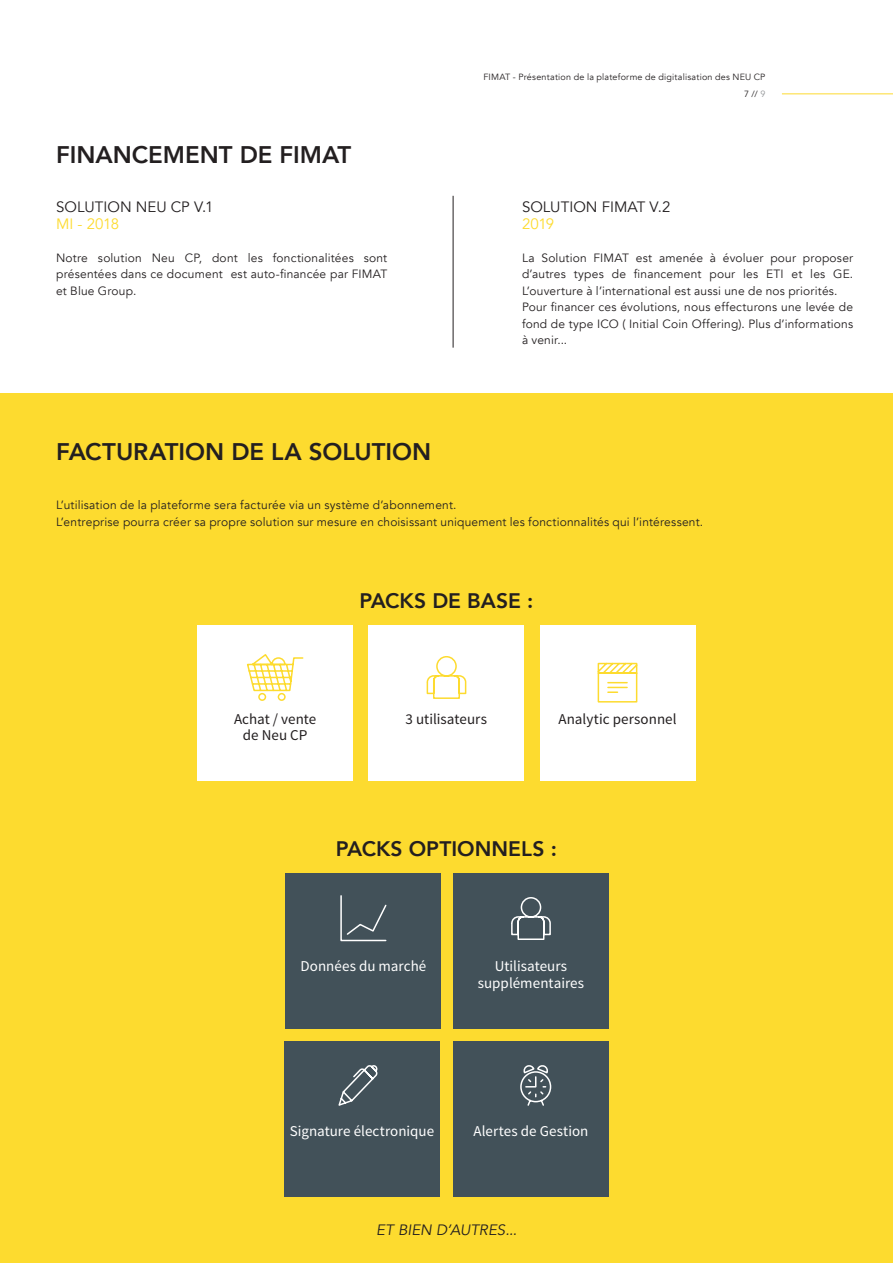
<style>
.page{position:relative;width:893px;height:1263px;background:#fff}
.page>*{position:absolute;margin:0;border:0;box-sizing:border-box;transform-origin:0 0}
._16_pt_Sublines_Sect{font:800 24px "Avenir";color:#231f20}
._16_pt_Sublines_Sect-2{font:800 21px "Avenir";color:#231f20}
._8_pt_Small_Text{font:15px/16.5px "Source Sans Pro";letter-spacing:.005em;color:#fff;text-align:center}
._8_pt_Small_Text-2{font:15px "Source Sans Pro";letter-spacing:.005em;color:#231f20}
._10_pt_Headlines_Cop{font:15px "Avenir";color:#231f20}
._16_pt_Sublines_Sect-3{font:italic 15px "Avenir";color:#231f20}
._10_pt_Headlines_Cop-2{font:15px "Avenir";letter-spacing:-.025em;color:#fddb2f}
._8_pt_Small_Text-3{font:12px/16.5px "Avenir";letter-spacing:.015em;color:#231f20;text-align:justify}
._6_pt_Small_Text{font:9px "Avenir";letter-spacing:.025em;color:#231f20}
.s1{color:#939598}
</style>
<div class="page">
<hr style="left:782px;top:93px;width:111px;height:1px;background:#fddb2f">
<hr style="left:453px;top:196px;width:1px;height:152px;background:#231f20">
<div style="left:0;top:394px;width:893px;height:869px;background:#fddb2f"></div>
<div style="left:284px;top:1041px;width:156px;height:155px;background:#425159"></div>
<div style="left:453px;top:1041px;width:156px;height:155px;background:#425159"></div>
<div style="left:286px;top:873px;width:155px;height:156px;background:#425159"></div>
<div style="left:453px;top:873px;width:156px;height:156px;background:#425159"></div>
<svg style="left:511px;top:897px;width:40px;height:43px"></svg>
<svg style="left:340px;top:895px;width:47px;height:47px"></svg>
<svg style="left:338px;top:1065px;width:40px;height:41px"></svg>
<svg style="left:520px;top:1065px;width:32px;height:41px"></svg>
<div style="left:197px;top:625px;width:156px;height:155px;background:#fff"></div>
<svg style="left:247px;top:654px;width:57px;height:47px"></svg>
<div style="left:369px;top:625px;width:155px;height:155px;background:#fff"></div>
<div style="left:540px;top:625px;width:155px;height:155px;background:#fff"></div>
<svg style="left:426px;top:656px;width:41px;height:43px"></svg>
<svg style="left:597px;top:662px;width:41px;height:41px"></svg>
<p class="_6_pt_Small_Text" style="left:483px;top:72px;width:283px">FIMAT - Présentation de la plateforme de digitalisation des NEU CP</p>
<p class="_16_pt_Sublines_Sect" style="left:56px;top:136px;width:297px">FINANCEMENT DE FIMAT</p>
<p class="_10_pt_Headlines_Cop" style="left:56px;top:198px;width:159px">SOLUTION NEU CP V.1</p>
<p class="_10_pt_Headlines_Cop-2" style="left:56px;top:215px;width:64px">MI - 2018</p>
<p class="_8_pt_Small_Text-3" style="left:56px;top:250px;width:333px">Notre solution Neu CP, dont les fonctionalitées sont présentées dans ce document est auto-financée par FIMAT et Blue Group.</p>
<p class="_16_pt_Sublines_Sect" style="left:56px;top:433px;width:377px">FACTURATION DE LA SOLUTION</p>
<p class="_6_pt_Small_Text" style="left:744px;top:88px;width:23px">7 // <span class="s1">9</span></p>
<p class="_10_pt_Headlines_Cop" style="left:522px;top:198px;width:150px">SOLUTION FIMAT V.2</p>
<p class="_10_pt_Headlines_Cop-2" style="left:522px;top:215px;width:34px">2019</p>
<p class="_8_pt_Small_Text-3" style="left:522px;top:250px;width:333px">La Solution FIMAT est amenée à évoluer pour proposer d’autres types de financement pour les ETI et les GE.<br>L’ouverture à l’international est aussi une de nos priorités.</p>
<p class="_8_pt_Small_Text-3" style="left:522px;top:299px;width:333px">Pour financer ces évolutions, nous effecturons une levée de fond de type ICO ( Initial Coin Offering). Plus d’informations à venir...</p>
<p class="_8_pt_Small_Text-3" style="left:56px;top:497px;width:402px">L’utilisation de la plateforme sera facturée via un système d’abonnement.</p>
<p class="_8_pt_Small_Text-3" style="left:56px;top:514px;width:649px">L’entreprise pourra créer sa propre solution sur mesure en choisissant uniquement les fonctionnalités qui l’intéressent.</p>
<p class="_16_pt_Sublines_Sect-2" style="left:359px;top:585px;width:175px">PACKS DE BASE :</p>
<p class="_8_pt_Small_Text-2" style="left:234px;top:709px;width:84px">Achat / vente</p>
<p class="_8_pt_Small_Text-2" style="left:243px;top:726px;width:66px">de Neu CP</p>
<p class="_8_pt_Small_Text-2" style="left:406px;top:709px;width:83px">3 utilisateurs</p>
<p class="_8_pt_Small_Text-2" style="left:558px;top:709px;width:120px">Analytic personnel</p>
<p class="_16_pt_Sublines_Sect-2" style="left:336px;top:832px;width:223px">PACKS OPTIONNELS :</p>
<p class="_8_pt_Small_Text" style="left:300px;top:958px;width:127px">Données du marché</p>
<p class="_8_pt_Small_Text" style="left:478px;top:958px;width:108px">Utilisateurs supplémentaires</p>
<p class="_8_pt_Small_Text" style="left:290px;top:1123px;width:146px">Signature électronique</p>
<p class="_8_pt_Small_Text" style="left:473px;top:1123px;width:116px">Alertes de Gestion</p>
<p class="_16_pt_Sublines_Sect-3" style="left:376px;top:1221px;width:142px">ET BIEN D’AUTRES...</p>
</div>
